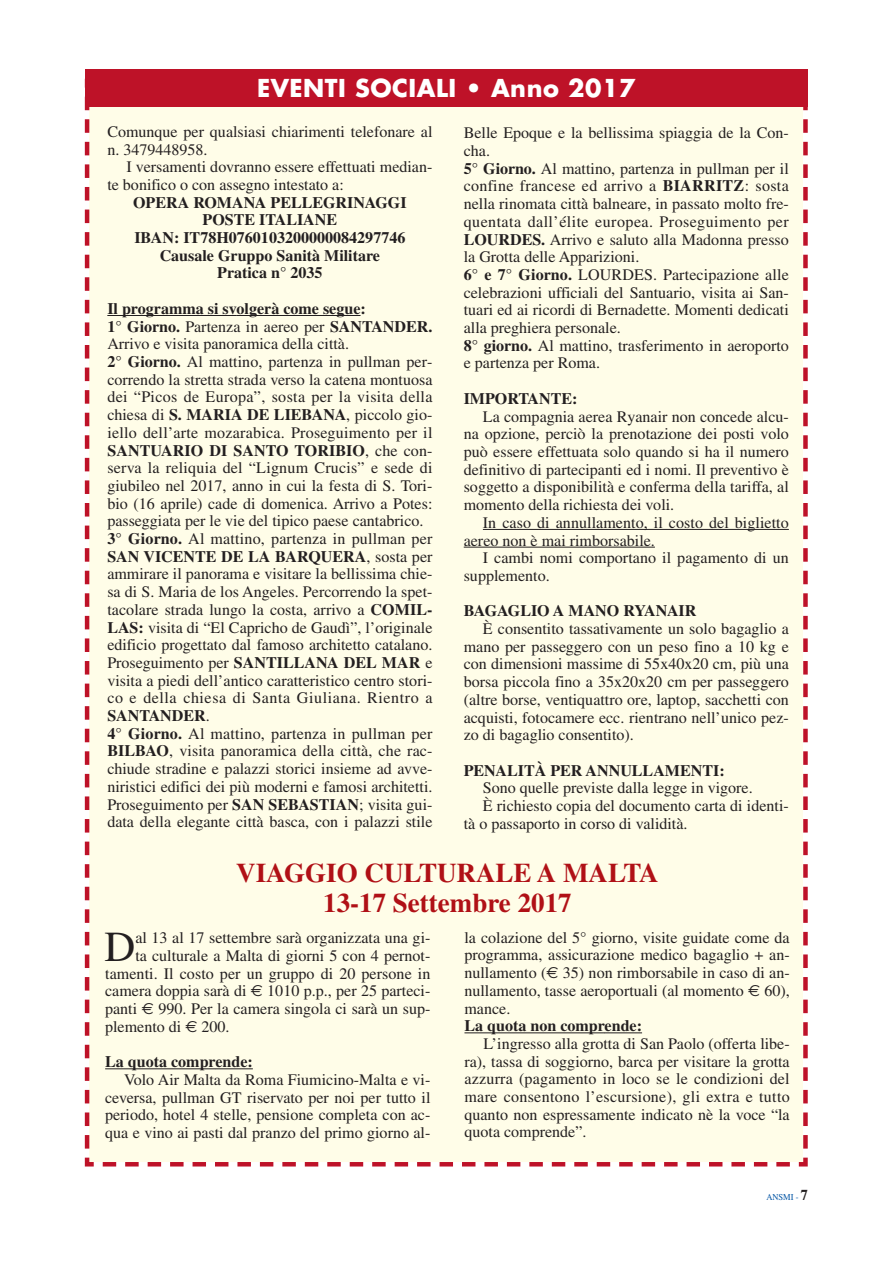
<style>
.page{position:relative;width:893px;height:1263px;background:#fff}
.page>*{position:absolute;margin:0;border:0;box-sizing:border-box;transform-origin:0 0}
.t1{font:42.75px "Times";color:#231f20}
.t2{font:700 27px/30px "Times";color:#b01016;text-align:center}
.t3{font:700 24px "Futura";letter-spacing:.02em;color:#fff}
.t4{font:16.05px/17.7px "Times";color:#231f20}
.t5{font:700 16.05px/17.7px "Times";color:#231f20;text-align:center}
.t6{font:9px "Times";color:#0054a4;scale:.94 1}
.s1{font-weight:700}
.s2{font-family:"Euro Sans"}
.s3{font-weight:700;font-size:15px;color:#231f20}
</style>
<div class="page">
<div style="left:84px;top:79px;width:724px;height:1088px;background:#fffde8"></div>
<div style="left:85px;top:69px;width:723px;height:37px;background:#be1228"></div>
<hr style="left:107px;top:315px;width:31px;height:1px;background:#231f20">
<hr style="left:138px;top:315px;width:99px;height:1px;background:#231f20">
<hr style="left:237px;top:315px;width:123px;height:1px;background:#231f20">
<hr style="left:483px;top:529px;width:306px;height:1px;background:#231f20">
<hr style="left:464px;top:547px;width:191px;height:1px;background:#231f20">
<hr style="left:105px;top:1068px;width:111px;height:1px;background:#231f20">
<hr style="left:215px;top:1068px;width:38px;height:1px;background:#231f20">
<hr style="left:464px;top:1032px;width:141px;height:1px;background:#231f20">
<hr style="left:605px;top:1032px;width:37px;height:1px;background:#231f20">
<h3 class="t3" style="left:257px;top:77px;width:380px">EVENTI SOCIALI • Anno 2017</h3>
<p class="t4" style="left:107px;top:124px;width:327px">Comunque per qualsiasi chiarimenti telefonare al n. 3479448958.</p>
<p class="t4" style="left:107px;top:160px;width:327px;text-indent:19px">I versamenti dovranno essere effettuati median&shy;te bonifico o con assegno intestato a:</p>
<p class="t5" style="left:133px;top:195px;width:275px">OPERA ROMANA PELLEGRINAGGI<br>POSTE ITALIANE<br>IBAN: IT78H0760103200000084297746<br>Causale Gruppo Sanità Militare<br>Pratica n° 2035</p>
<p class="t4" style="left:107px;top:301px;width:327px"><span class="s1">Il programma si svolgerà come segue:<br>1° Giorno.</span> Partenza in aereo per <span class="s1">SANTANDER.<br></span>Arrivo e visita panoramica della città.<br><span class="s1">2° Giorno.</span> Al mattino, partenza in pullman per&shy;correndo la stretta strada verso la catena montuosa dei “Picos de Europa”, sosta per la visita della chiesa di <span class="s1">S. MARIA DE LIEBANA</span>, piccolo gio&shy;iello dell’arte mozarabica. Proseguimento per il <span class="s1">SANTUARIO DI SANTO TORIBIO</span>, che con&shy;serva la reliquia del “Lignum Crucis” e sede di giubileo nel 2017, anno in cui la festa di S. Tori&shy;bio (16 aprile) cade di domenica. Arrivo a Potes: passeggiata per le vie del tipico paese cantabrico.<br><span class="s1">3° Giorno.</span> Al mattino, partenza in pullman per <span class="s1">SAN VICENTE DE LA BARQUERA</span>, sosta per ammirare il panorama e visitare la bellissima chie&shy;sa di S. Maria de los Angeles. Percorrendo la spet&shy;tacolare strada lungo la costa, arrivo a <span class="s1">COMIL-LAS:</span> visita di “El Capricho de Gaudì”, l’originale edificio progettato dal famoso architetto catalano.<br>Proseguimento per <span class="s1">SANTILLANA DEL MAR</span> e visita a piedi dell’antico caratteristico centro stori&shy;co e della chiesa di Santa Giuliana. Rientro a <span class="s1">SANTANDER</span>.<br><span class="s1">4° Giorno.</span> Al mattino, partenza in pullman per <span class="s1">BILBAO</span>, visita panoramica della città, che rac&shy;chiude stradine e palazzi storici insieme ad avve&shy;niristici edifici dei più moderni e famosi architetti.<br>Proseguimento per <span class="s1">SAN SEBASTIAN</span>; visita gui&shy;data della elegante città basca, con i palazzi stile</p>
<p class="t4" style="left:464px;top:126px;width:327px">Belle Epoque e la bellissima spiaggia de la Con&shy;cha.<br><span class="s1">5° Giorno.</span> Al mattino, partenza in pullman per il confine francese ed arrivo a <span class="s1">BIARRITZ</span>: sosta nella rinomata città balneare, in passato molto fre&shy;quentata dall’élite europea. Proseguimento per <span class="s1">LOURDES.</span> Arrivo e saluto alla Madonna presso la Grotta delle Apparizioni.<br><span class="s1">6° e 7° Giorno.</span> LOURDES. Partecipazione alle celebrazioni ufficiali del Santuario, visita ai San&shy;tuari ed ai ricordi di Bernadette. Momenti dedicati alla preghiera personale.<br><span class="s1">8° giorno.</span> Al mattino, trasferimento in aeroporto e partenza per Roma.</p>
<p class="t5" style="left:464px;top:391px;width:115px">IMPORTANTE:</p>
<p class="t4" style="left:464px;top:409px;width:327px;text-align:justify;text-indent:19px">La compagnia aerea Ryanair non concede alcu&shy;na opzione, perciò la prenotazione dei posti volo può essere effettuata solo quando si ha il numero definitivo di partecipanti ed i nomi. Il preventivo è soggetto a disponibilità e conferma della tariffa, al momento della richiesta dei voli.</p>
<p class="t4" style="left:464px;top:515px;width:327px;text-indent:19px">In caso di annullamento, il costo del biglietto aereo non è mai rimborsabile.</p>
<p class="t4" style="left:464px;top:550px;width:327px;text-indent:19px">I cambi nomi comportano il pagamento di un supplemento.</p>
<p class="t5" style="left:464px;top:603px;width:234px">BAGAGLIO A MANO RYANAIR</p>
<p class="t4" style="left:464px;top:621px;width:327px;text-align:justify;text-indent:19px">È consentito tassativamente un solo bagaglio a mano per passeggero con un peso fino a 10 kg e con dimensioni massime di 55x40x20 cm, più una borsa piccola fino a 35x20x20 cm per passeggero (altre borse, ventiquattro ore, laptop, sacchetti con acquisti, fotocamere ecc. rientrano nell’unico pez&shy;zo di bagaglio consentito).</p>
<p class="t5" style="left:464px;top:763px;width:262px">PENALITÀ PER ANNULLAMENTI:</p>
<p class="t4" style="left:483px;top:781px;width:271px">Sono quelle previste dalla legge in vigore.</p>
<p class="t4" style="left:483px;top:798px;width:307px">È richiesto copia del documento carta di identi-</p>
<p class="t4" style="left:464px;top:816px;width:225px">tà o passaporto in corso di validità.</p>
<h2 class="t2" style="left:236px;top:860px;width:424px">VIAGGIO CULTURALE A MALTA<br>13-17 Settembre 2017</h2>
<h1 class="t1" style="left:105px;top:931px;width:32px">D</h1>
<p class="t4" style="left:135px;top:930px;width:297px">al 13 al 17 settembre sarà organizzata una gi-</p>
<p class="t4" style="left:135px;top:948px;width:297px">ta culturale a Malta di giorni 5 con 4 pernot-</p>
<p class="t4" style="left:105px;top:966px;width:327px">tamenti. Il costo per un gruppo di 20 persone in</p>
<p class="t4" style="left:105px;top:984px;width:327px">camera doppia sarà di <span class="s2">€</span> 1010 p.p., per 25 parteci-</p>
<p class="t4" style="left:105px;top:1001px;width:327px">panti <span class="s2">€</span> 990. Per la camera singola ci sarà un sup-</p>
<p class="t4" style="left:105px;top:1019px;width:126px">plemento di <span class="s2">€</span> 200.</p>
<p class="t5" style="left:105px;top:1054px;width:149px">La quota comprende:</p>
<p class="t4" style="left:105px;top:1072px;width:327px;text-align:justify;text-indent:19px">Volo Air Malta da Roma Fiumicino-Malta e vi&shy;ceversa, pullman GT riservato per noi per tutto il periodo, hotel 4 stelle, pensione completa con ac&shy;qua e vino ai pasti dal pranzo del primo giorno al-</p>
<p class="t4" style="left:464px;top:930px;width:327px;text-align:justify">la colazione del 5° giorno, visite guidate come da programma, assicurazione medico bagaglio + an&shy;nullamento (<span class="s2">€</span> 35) non rimborsabile in caso di an&shy;nullamento, tasse aeroportuali (al momento <span class="s2">€</span> 60), mance.</p>
<p class="t5" style="left:464px;top:1018px;width:179px">La quota non comprende:</p>
<p class="t4" style="left:464px;top:1036px;width:327px;text-align:justify;text-indent:19px">L’ingresso alla grotta di San Paolo (offerta libe&shy;ra), tassa di soggiorno, barca per visitare la grotta azzurra (pagamento in loco se le condizioni del mare consentono l’escursione), gli extra e tutto quanto non espressamente indicato nè la voce “la quota comprende”.</p>
<p class="t6" style="left:766px;top:1193px;width:45px">ANSMI - <span class="s3">7</span></p>
</div>
